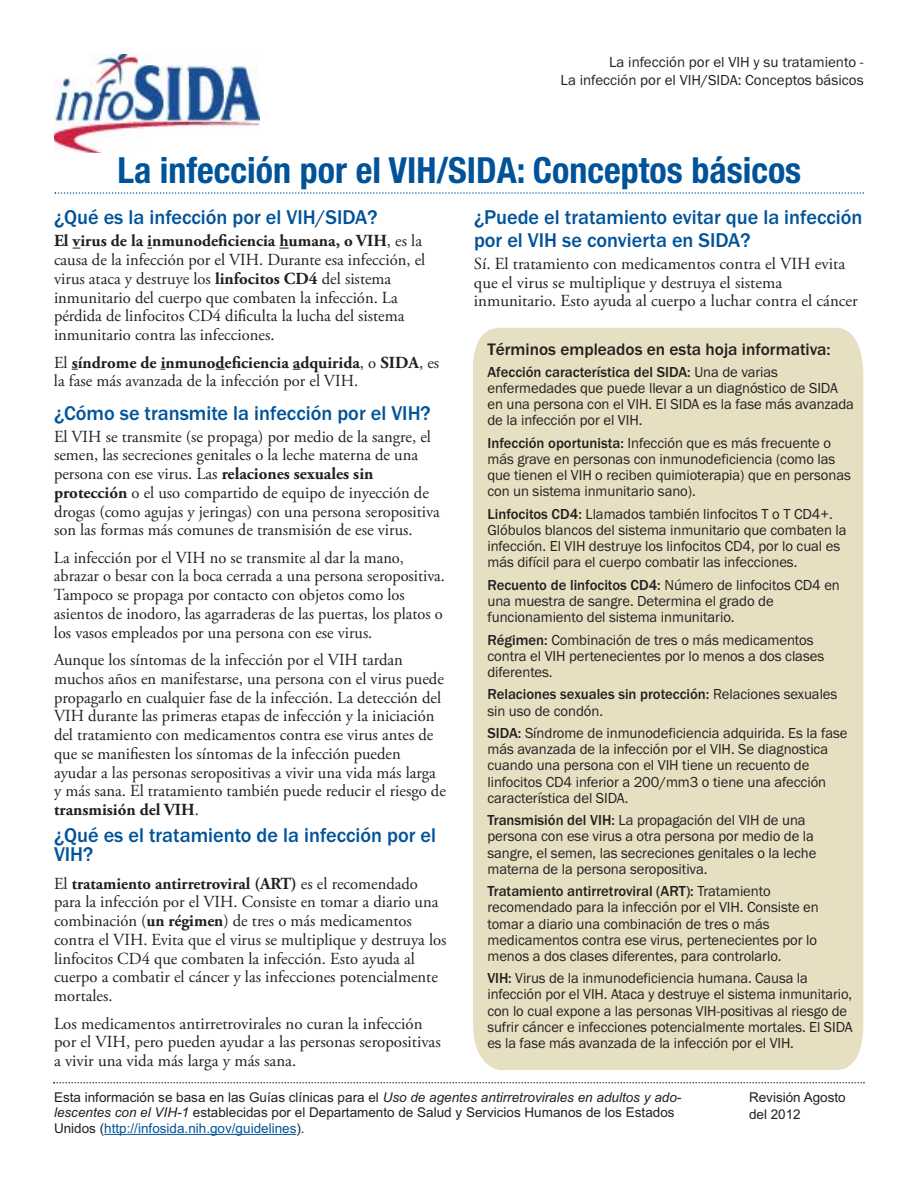
<style>
.page{position:relative;width:918px;height:1188px;background:#fff}
.page>*{position:absolute;margin:0;border:0;box-sizing:border-box;transform-origin:0 0}
.t1{font:700 condensed 36px "Helvetica Neue";color:#005399}
.t2{font:500 20.7px/18.8px "Franklin Gothic";color:#005399}
.t3{font:500 17.25px "Franklin Gothic";color:#231f20}
.t4{font:16.8px/18.8px "Adobe Garamond Pro";color:#231f20}
.t5{font:15px/16.2px "Franklin Gothic";letter-spacing:-.005em;color:#231f20}
.t6{font:13.5px "Arial";color:#231f20}
.t7{font:13.5px "Arial";color:#005399}
.s1{font-weight:700}
.s2{font-weight:500}
.s3{font-style:italic}
.s4{color:#231f20}
</style>
<div class="page">
<hr style="left:104px;top:1134px;width:192px;height:1px;background:#005399">
<svg style="left:53px;top:1082px;width:812px;height:1px"></svg>
<img style="left:54px;top:54px;width:206px;height:99px">
<svg style="left:55px;top:192px;width:809px;height:2px"></svg>
<div style="left:473px;top:327px;width:391px;height:743px;background:#e6dfc1"></div>
<p class="t5" style="left:561px;top:54px;width:305px;line-height:18px;text-align:right">La infección por el VIH y su tratamiento -<br>La infección por el VIH/SIDA: Conceptos básicos</p>
<h1 class="t1" style="left:117px;top:157px;width:685px">La infección por el VIH/SIDA: Conceptos básicos</h1>
<p class="t2" style="left:54px;top:210px;width:325px">¿Qué es la infección por el VIH/SIDA?</p>
<p class="t4" style="left:54px;top:233px;width:373px"><span class="s1">El virus de la inmunodeficiencia humana, o VIH</span>, es la causa de la infección por el VIH. Durante esa infección, el virus ataca y destruye los <span class="s1">linfocitos CD4</span> del sistema inmunitario del cuerpo que combaten la infección. La pérdida de linfocitos CD4 dificulta la lucha del sistema inmunitario contra las infecciones.</p>
<p class="t4" style="left:54px;top:354px;width:387px">El <span class="s1">síndrome de inmunodeficiencia adquirida</span>, o <span class="s1">SIDA</span>, es la fase más avanzada de la infección por el VIH.</p>
<p class="t2" style="left:54px;top:405px;width:378px">¿Cómo se transmite la infección por el VIH?</p>
<p class="t4" style="left:54px;top:428px;width:387px">El VIH se transmite (se propaga) por medio de la sangre, el semen, las secreciones genitales o la leche materna de una persona con ese virus. Las <span class="s1">relaciones sexuales sin protección</span> o el uso compartido de equipo de inyección de drogas (como agujas y jeringas) con una persona seropositiva son las formas más comunes de transmisión de ese virus.</p>
<p class="t4" style="left:54px;top:549px;width:393px">La infección por el VIH no se transmite al dar la mano, abrazar o besar con la boca cerrada a una persona seropositiva.<br>Tampoco se propaga por contacto con objetos como los asientos de inodoro, las agarraderas de las puertas, los platos o los vasos empleados por una persona con ese virus.</p>
<p class="t4" style="left:54px;top:652px;width:393px">Aunque los síntomas de la infección por el VIH tardan muchos años en manifestarse, una persona con el virus puede propagarlo en cualquier fase de la infección. La detección del VIH durante las primeras etapas de infección y la iniciación del tratamiento con medicamentos contra ese virus antes de que se manifiesten los síntomas de la infección pueden ayudar a las personas seropositivas a vivir una vida más larga y más sana. El tratamiento también puede reducir el riesgo de <span class="s1">transmisión del VIH</span>.</p>
<p class="t2" style="left:54px;top:828px;width:384px">¿Qué es el tratamiento de la infección por el<br>VIH?</p>
<p class="t4" style="left:54px;top:875px;width:394px">El <span class="s1">tratamiento antirretroviral (ART)</span> es el recomendado para la infección por el VIH. Consiste en tomar a diario una combinación (<span class="s1">un régimen</span>) de tres o más medicamentos contra el VIH. Evita que el virus se multiplique y destruya los linfocitos CD4 que combaten la infección. Esto ayuda al cuerpo a combatir el cáncer y las infecciones potencialmente mortales.</p>
<p class="t4" style="left:54px;top:1015px;width:388px">Los medicamentos antirretrovirales no curan la infección por el VIH, pero pueden ayudar a las personas seropositivas a vivir una vida más larga y más sana.</p>
<p class="t2" style="left:474px;top:208px;width:390px;line-height:22.5px">¿Puede el tratamiento evitar que la infección por el VIH se convierta en SIDA?</p>
<p class="t4" style="left:474px;top:255px;width:385px">Sí. El tratamiento con medicamentos contra el VIH evita que el virus se multiplique y destruya el sistema inmunitario. Esto ayuda al cuerpo a luchar contra el cáncer</p>
<p class="t3" style="left:487px;top:343px;width:345px">Términos empleados en esta hoja informativa:</p>
<p class="t5" style="left:487px;top:365px;width:368px"><span class="s2">Afección característica del SIDA:</span> Una de varias enfermedades que puede llevar a un diagnóstico de SIDA en una persona con el VIH. El SIDA es la fase más avanzada de la infección por el VIH.</p>
<p class="t5" style="left:487px;top:436px;width:365px"><span class="s2">Infección oportunista:</span> Infección que es más frecuente o más grave en personas con inmunodeficiencia (como las que tienen el VIH o reciben quimioterapia) que en personas con un sistema inmunitario sano).</p>
<p class="t5" style="left:487px;top:507px;width:361px"><span class="s2">Linfocitos CD4:</span> Llamados también linfocitos T o T CD4+.<br>Glóbulos blancos del sistema inmunitario que combaten la infección. El VIH destruye los linfocitos CD4, por lo cual es más difícil para el cuerpo combatir las infecciones.</p>
<p class="t5" style="left:487px;top:578px;width:354px"><span class="s2">Recuento de linfocitos CD4:</span> Número de linfocitos CD4 en una muestra de sangre. Determina el grado de funcionamiento del sistema inmunitario.</p>
<p class="t5" style="left:487px;top:633px;width:338px"><span class="s2">Régimen:</span> Combinación de tres o más medicamentos contra el VIH pertenecientes por lo menos a dos clases diferentes.</p>
<p class="t5" style="left:487px;top:688px;width:351px"><span class="s2">Relaciones sexuales sin protección:</span> Relaciones sexuales sin uso de condón.</p>
<p class="t5" style="left:487px;top:726px;width:362px"><span class="s2">SIDA:</span> Síndrome de inmunodeficiencia adquirida. Es la fase más avanzada de la infección por el VIH. Se diagnostica cuando una persona con el VIH tiene un recuento de linfocitos CD4 inferior a 200/mm3 o tiene una afección característica del SIDA.</p>
<p class="t5" style="left:487px;top:813px;width:330px"><span class="s2">Transmisión del VIH:</span> La propagación del VIH de una persona con ese virus a otra persona por medio de la sangre, el semen, las secreciones genitales o la leche materna de la persona seropositiva.</p>
<p class="t5" style="left:487px;top:884px;width:333px"><span class="s2">Tratamiento antirretroviral (ART):</span> Tratamiento recomendado para la infección por el VIH. Consiste en tomar a diario una combinación de tres o más medicamentos contra ese virus, pertenecientes por lo menos a dos clases diferentes, para controlarlo.</p>
<p class="t5" style="left:487px;top:971px;width:367px"><span class="s2">VIH:</span> Virus de la inmunodeficiencia humana. Causa la infección por el VIH. Ataca y destruye el sistema inmunitario, con lo cual expone a las personas VIH-positivas al riesgo de sufrir cáncer e infecciones potencialmente mortales. El SIDA es la fase más avanzada de la infección por el VIH.</p>
<p class="t6" style="left:54px;top:1092px;width:629px">Esta información se basa en las Guías clínicas para el <span class="s3">Uso de agentes antirretrovirales en adultos y ado-</span></p>
<p class="t6" style="left:749px;top:1093px;width:98px">Revisión Agosto</p>
<p class="t6" style="left:54px;top:1108px;width:622px"><span class="s3">lescentes con el VIH-1</span> establecidas por el Departamento de Salud y Servicios Humanos de los Estados</p>
<p class="t6" style="left:749px;top:1109px;width:53px">del 2012</p>
<p class="t7" style="left:54px;top:1123px;width:252px"><span class="s4">Unidos (</span>http://infosida.nih.gov/guidelines<span class="s4">).</span></p>
</div>
